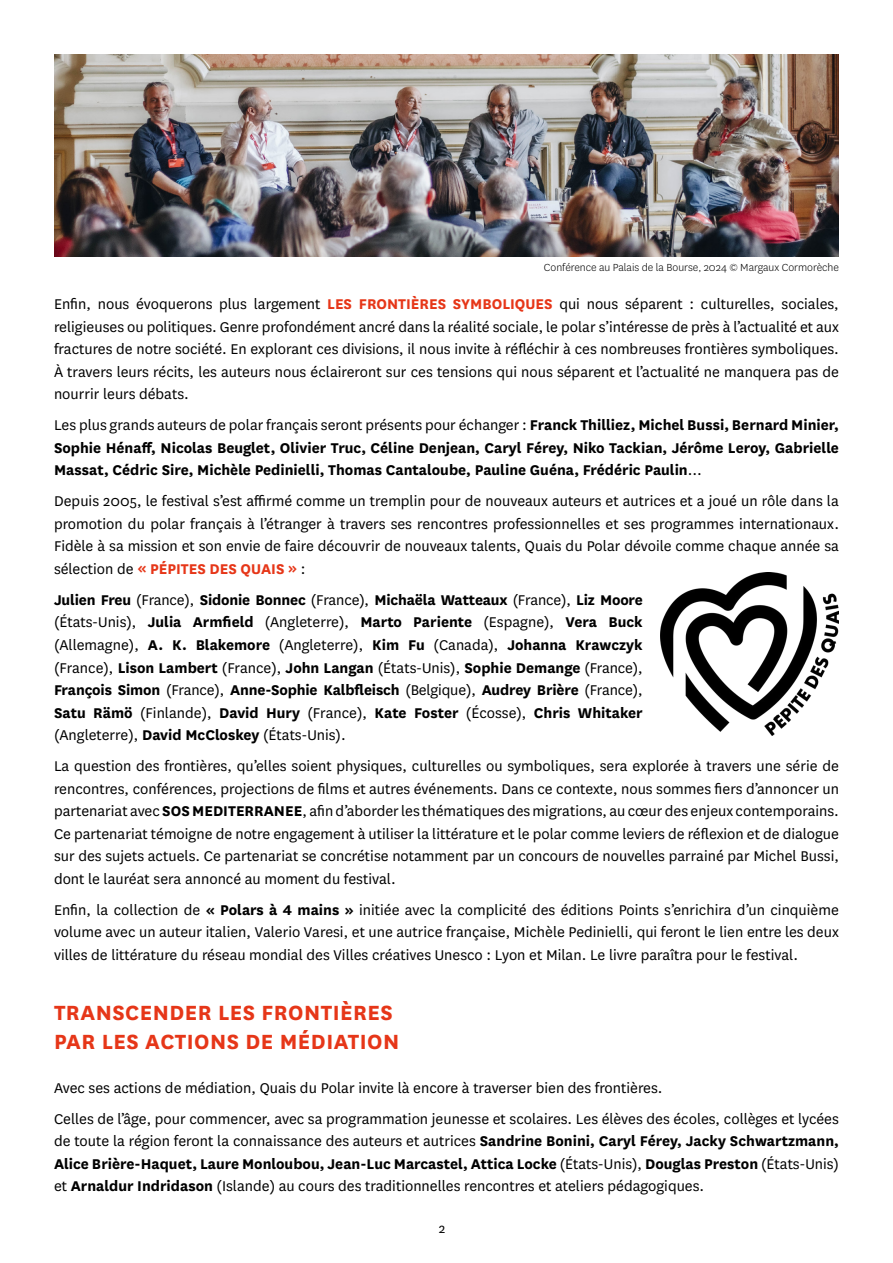
<style>
.page{position:relative;width:893px;height:1263px;background:#fff}
.page>*{position:absolute;margin:0;border:0;box-sizing:border-box;transform-origin:0 0}
.t1{font:700 24px/28.8px "National";letter-spacing:.02em;color:#e63618}
.t2{font:16.5px/22.5px "National";color:#000;text-align:justify}
.t3{font:700 16.5px/22.5px "National";color:#000;text-align:justify}
.t4{font:16.5px/22.5px "National";color:#000101;text-align:justify}
.t5{font:15px "National";color:#000}
.t6{font:300 12px "National";color:#000}
.s1{font-weight:700;color:#e63618}
.s2{font-weight:400}
.s3{font-weight:400;color:#000101}
.s4{font-weight:700}
</style>
<div class="page">
<img style="left:660px;top:572px;width:178px;height:164px">
<img style="left:54px;top:54px;width:785px;height:202px">
<p class="t6" style="left:544px;top:259px;width:297px">Conférence au Palais de la Bourse, 2024 © Margaux Cormorèche</p>
<p class="t2" style="left:54px;top:292px;width:786px">Enfin, nous évoquerons plus largement <span class="s1">LES FRONTIÈRES SYMBOLIQUES</span> qui nous séparent : culturelles, sociales, religieuses ou politiques. Genre profondément ancré dans la réalité sociale, le polar s’intéresse de près à l’actualité et aux fractures de notre société. En explorant ces divisions, il nous invite à réfléchir à ces nombreuses frontières symboliques.<br>À travers leurs récits, les auteurs nous éclaireront sur ces tensions qui nous séparent et l’actualité ne manquera pas de nourrir leurs débats.</p>
<p class="t3" style="left:54px;top:413px;width:786px"><span class="s2">Les plus grands auteurs de polar français seront présents pour échanger :</span> Franck Thilliez, Michel Bussi, Bernard Minier, Sophie Hénaff, Nicolas Beuglet, Olivier Truc, Céline Denjean, Caryl Férey, Niko Tackian, Jérôme Leroy, Gabrielle Massat, Cédric Sire, Michèle Pedinielli, Thomas Cantaloube, Pauline Guéna, Frédéric Paulin<span class="s2">…</span></p>
<p class="t4" style="left:54px;top:489px;width:787px">Depuis 2005, le festival s’est affirmé comme un tremplin pour de nouveaux auteurs et autrices et a joué un rôle dans la promotion du polar français à l’étranger à travers ses rencontres professionnelles et ses programmes internationaux.<br>Fidèle à sa mission et son envie de faire découvrir de nouveaux talents, Quais du Polar dévoile comme chaque année sa sélection de <span class="s1">« PÉPITES DES QUAIS »</span> :</p>
<p class="t3" style="left:54px;top:587px;width:590px">Julien Freu <span class="s3">(France),</span> Sidonie Bonnec <span class="s3">(France),</span> Michaëla Watteaux <span class="s3">(France),</span> Liz Moore <span class="s3">(États-Unis),</span> Julia Armfield <span class="s3">(Angleterre),</span> Marto Pariente <span class="s3">(Espagne),</span> Vera Buck <span class="s3">(Allemagne),</span> A. K. Blakemore <span class="s3">(Angleterre),</span> Kim Fu <span class="s3">(Canada),</span> Johanna Krawczyk <span class="s3">(France),</span> Lison Lambert <span class="s3">(France),</span> John Langan <span class="s3">(États-Unis),</span> Sophie Demange <span class="s3">(France), </span>François Simon <span class="s3">(France),</span> Anne-Sophie Kalbfleisch <span class="s3">(Belgique),</span> Audrey Brière <span class="s3">(France), </span>Satu Rämö <span class="s3">(Finlande),</span> David Hury <span class="s3">(France),</span> Kate Foster <span class="s3">(Écosse),</span> Chris Whitaker <span class="s3">(Angleterre),</span> David McCloskey <span class="s3">(États-Unis).</span></p>
<p class="t2" style="left:54px;top:754px;width:787px">La question des frontières, qu’elles soient physiques, culturelles ou symboliques, sera explorée à travers une série de rencontres, conférences, projections de films et autres événements. Dans ce contexte, nous sommes fiers d’annoncer un partenariat avec <span class="s4">SOS MEDITERRANEE</span>, afin d’aborder les thématiques des migrations, au cœur des enjeux contemporains.<br>Ce partenariat témoigne de notre engagement à utiliser la littérature et le polar comme leviers de réflexion et de dialogue sur des sujets actuels. Ce partenariat se concrétise notamment par un concours de nouvelles parrainé par Michel Bussi, dont le lauréat sera annoncé au moment du festival.</p>
<p class="t2" style="left:54px;top:897px;width:786px">Enfin, la collection de <span class="s4">« Polars à 4 mains »</span> initiée avec la complicité des éditions Points s’enrichira d’un cinquième volume avec un auteur italien, Valerio Varesi, et une autrice française, Michèle Pedinielli, qui feront le lien entre les deux villes de littérature du réseau mondial des Villes créatives Unesco : Lyon et Milan. Le livre paraîtra pour le festival.</p>
<h1 class="t1" style="left:54px;top:997px;width:347px">TRANSCENDER LES FRONTIÈRES<br>PAR LES ACTIONS DE MÉDIATION</h1>
<p class="t2" style="left:54px;top:1071px;width:786px;line-height:31px">Avec ses actions de médiation, Quais du Polar invite là encore à traverser bien des frontières.<br>Celles de l’âge, pour commencer, avec sa programmation jeunesse et scolaires. Les élèves des écoles, collèges et lycées</p>
<p class="t2" style="left:54px;top:1129px;width:786px">de toute la région feront la connaissance des auteurs et autrices <span class="s4">Sandrine Bonini, Caryl Férey, Jacky Schwartzmann, Alice Brière-Haquet, Laure Monloubou, Jean-Luc Marcastel, Attica Locke</span> (États-Unis), <span class="s4">Douglas Preston</span> (États-Unis) et <span class="s4">Arnaldur Indridason</span> (Islande) au cours des traditionnelles rencontres et ateliers pédagogiques.</p>
<p class="t5" style="left:439px;top:1219px;width:8px">2</p>
</div>
